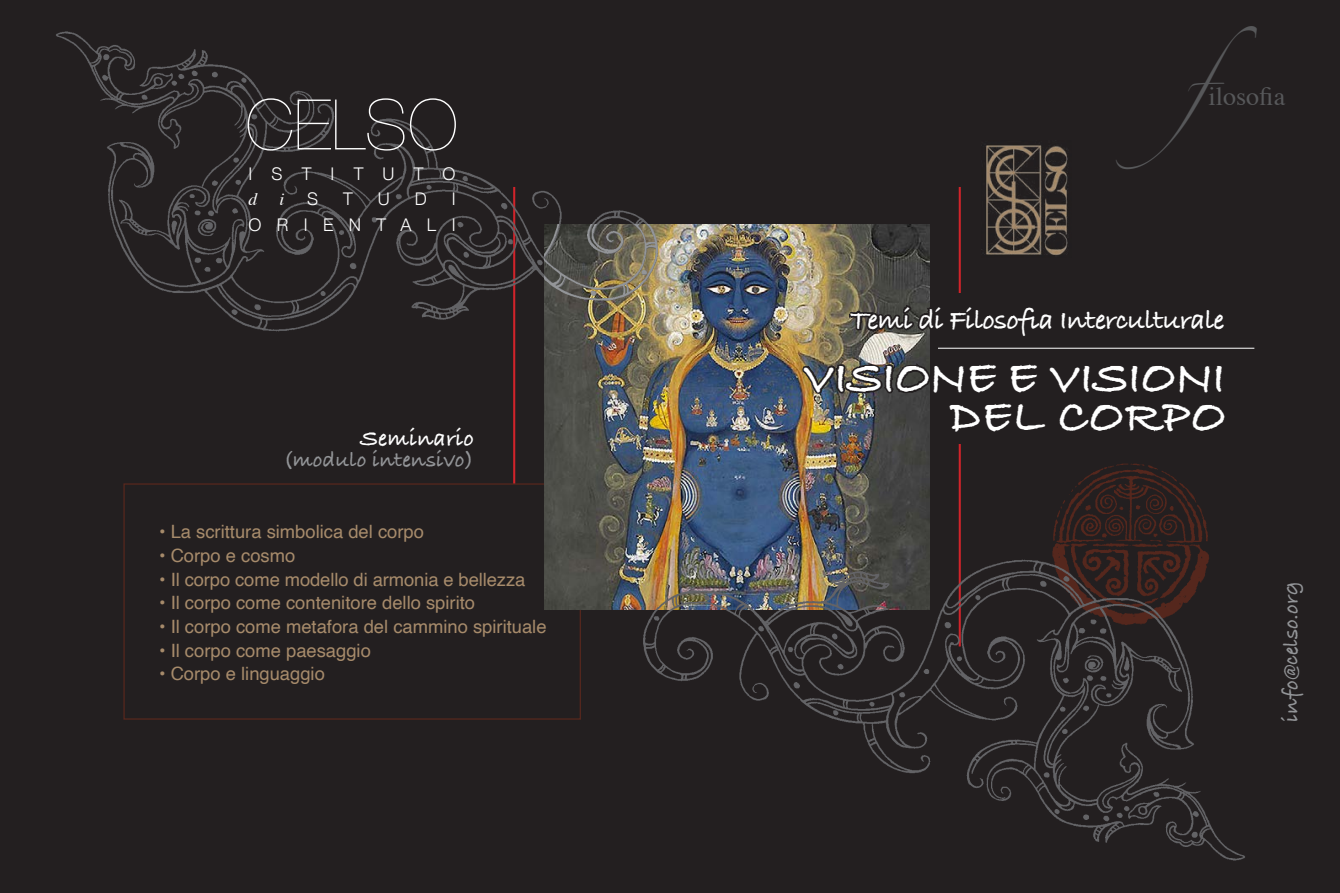
<style>
.page{position:relative;width:1340px;height:893px;background:#fff}
.page>*{position:absolute;margin:0;border:0;box-sizing:border-box;transform-origin:0 0}
.t1{font:200 69.83px "Helvetica Neue";color:#fff}
.t2{font:700 48.65px "Bradley Hand ITCTT";letter-spacing:-.015em;color:#fff}
.t3{font:700 48.65px "Bradley Hand ITCTT";letter-spacing:.015em;color:#fff}
.t4{font:700 28.88px "Bradley Hand ITCTT";letter-spacing:-.025em;color:#fff}
.t5{font:26.07px "Times";color:#57585a}
.t6{font:700 24.32px "Bradley Hand ITCTT";color:#fff}
.t7{font:700 22.57px "Bradley Hand ITCTT";color:#939598}
.t8{font:18.38px "Helvetica";color:#a78b6b}
.t9{font:300 17.5px "Helvetica Neue";letter-spacing:.88em;color:#fff}
.t10{font:300 17.5px "Helvetica Neue";letter-spacing:1.1em;color:#fff}
.t11{font:italic 17.5px "Times";color:#fff}
.s1{font-family:"Zapfino";font-size:42.35px}
.s2{color:#231f20}
</style>
<div class="page">
<div style="left:0;top:0;width:1339px;height:893px;background:#231f20"></div>
<hr style="left:513px;top:187px;width:2px;height:459px;background:#d1232a">
<div style="left:124px;top:484px;width:456px;height:235px;background:#231f20"></div>
<div style="left:123px;top:483px;width:458px;height:237px;border:1px solid #55271d"></div>
<img style="left:544px;top:224px;width:385px;height:385px">
<hr style="left:958px;top:187px;width:2px;height:459px;background:#d1232a">
<img style="left:56px;top:31px;width:592px;height:309px">
<img style="left:986px;top:145px;width:82px;height:110px">
<img style="left:1053px;top:463px;width:155px;height:87px">
<img style="left:640px;top:550px;width:605px;height:311px">
<div style="left:952px;top:294px;width:15px;height:150px;background:#231f20"></div>
<hr style="left:938px;top:348px;width:316px;height:1px;background:#fff">
<img style="left:544px;top:224px;width:116px;height:116px">
<p class="t1" style="left:246px;top:70px;width:214px">CELSO</p>
<p class="t10" style="left:248px;top:160px;width:209px">ISTITUTO</p>
<p class="t11" style="left:248px;top:189px;width:10px">d</p>
<p class="t11" style="left:280px;top:189px;width:6px">i</p>
<p class="t9" style="left:307px;top:185px;width:13px">S</p>
<p class="t9" style="left:343px;top:185px;width:11px">T</p>
<p class="t9" style="left:378px;top:185px;width:13px">U</p>
<p class="t9" style="left:415px;top:185px;width:13px">D</p>
<p class="t9" style="left:452px;top:185px;width:5px">I</p>
<p class="t9" style="left:248px;top:211px;width:209px">ORIENTALI</p>
<p class="t6" style="left:360px;top:420px;width:115px">Seminario</p>
<p class="t7" style="left:283px;top:443px;width:192px">(modulo intensivo)</p>
<p class="t8" style="left:159px;top:518px;width:266px">• La scrittura simbolica del corpo</p>
<p class="t8" style="left:159px;top:541px;width:138px">• Corpo e cosmo</p>
<p class="t8" style="left:159px;top:565px;width:368px">• Il corpo come modello di armonia e bellezza</p>
<p class="t8" style="left:159px;top:589px;width:317px">• Il corpo come contenitore dello spirito</p>
<p class="t8" style="left:159px;top:612px;width:389px">• Il corpo come metafora del cammino spirituale</p>
<p class="t8" style="left:159px;top:636px;width:213px">• Il corpo come paesaggio</p>
<p class="t8" style="left:159px;top:660px;width:167px">• Corpo e linguaggio</p>
<p class="t5" style="left:1185px;top:80px;width:142px"><span class="s1">f</span>ilosofia</p>
<p class="t4" style="left:850px;top:298px;width:375px"><span class="s2">Temi d</span>i Filosofia Interculturale</p>
<p class="t2" style="left:803px;top:340px;width:424px"><span class="s2">VISIO</span>NE E VISIONI</p>
<p class="t3" style="left:949px;top:380px;width:277px">DEL CORPO</p>
<p class="t7" style="left:1273px;top:722px;width:142px;rotate:-90deg">info@celso.org</p>
</div>
